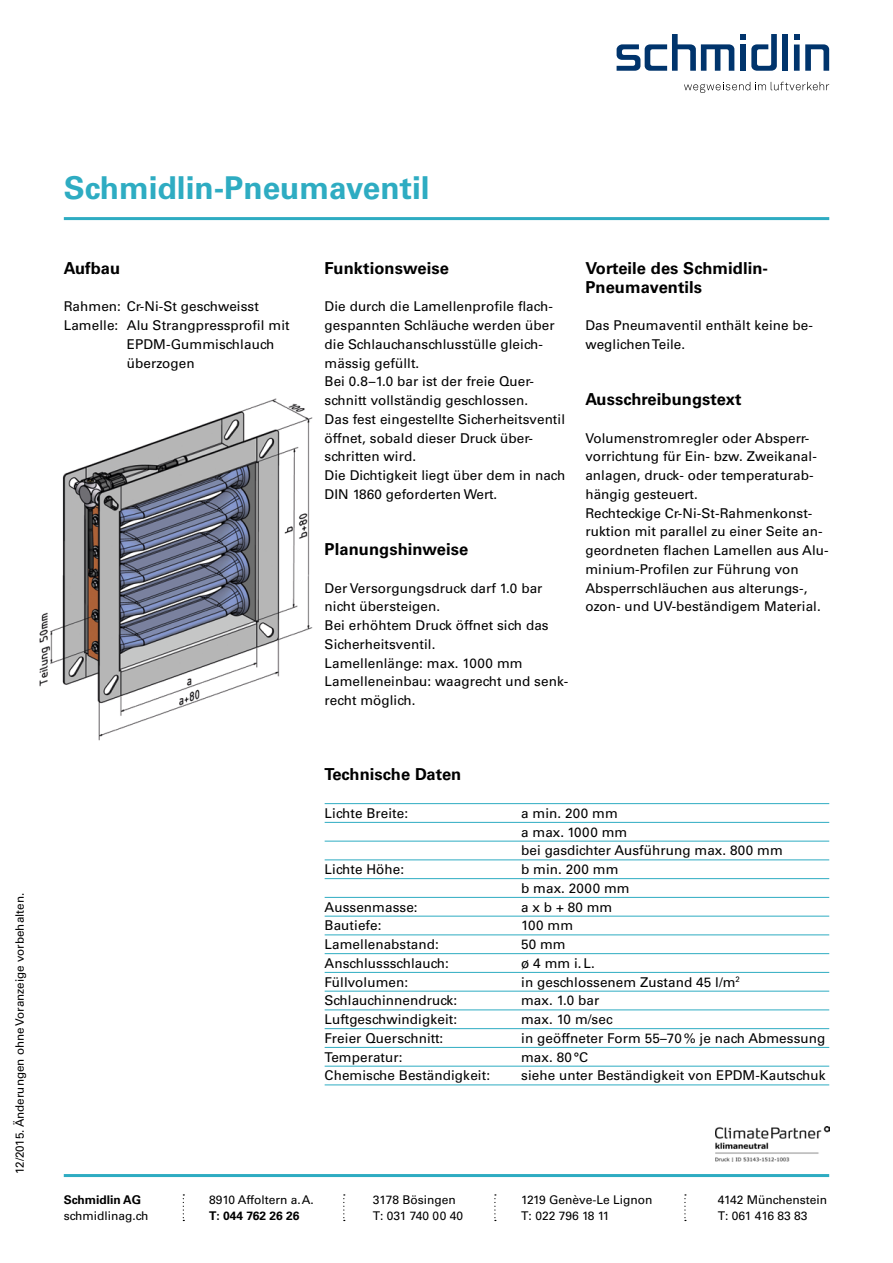
<style>
.page{position:relative;width:893px;height:1263px;background:#fff}
.page>*{position:absolute;margin:0;border:0;box-sizing:border-box;transform-origin:0 0}
.t1{font:700 31.5px "Univers LT Std";color:#2eacc2}
.t2{font:700 16.5px/18.8px "Univers LT Std";letter-spacing:.005em;color:#000}
.t3{font:13.5px/18.8px "Univers LT Std";letter-spacing:.005em;color:#000}
.t4{font:12px "Univers LT Std";color:#000}
.t5{font:700 12px "Univers LT Std";color:#000}
.t6{font:11.7px "Univers LT Std";color:#000}
</style>
<div class="page">
<hr style="left:64px;top:1174px;width:765px;height:3px;background:#2eacc2">
<svg style="left:183px;top:1194px;width:1px;height:27px"></svg>
<svg style="left:343px;top:1194px;width:2px;height:27px"></svg>
<svg style="left:494px;top:1194px;width:2px;height:27px"></svg>
<svg style="left:684px;top:1194px;width:2px;height:27px"></svg>
<hr style="left:325px;top:803px;width:504px;height:1px;background:#2eacc2">
<hr style="left:325px;top:822px;width:504px;height:1px;background:#2eacc2">
<hr style="left:325px;top:841px;width:504px;height:1px;background:#2eacc2">
<hr style="left:325px;top:859px;width:504px;height:1px;background:#2eacc2">
<hr style="left:325px;top:878px;width:504px;height:1px;background:#2eacc2">
<hr style="left:325px;top:897px;width:504px;height:1px;background:#2eacc2">
<hr style="left:325px;top:916px;width:504px;height:1px;background:#2eacc2">
<hr style="left:325px;top:934px;width:504px;height:1px;background:#2eacc2">
<hr style="left:325px;top:953px;width:504px;height:1px;background:#2eacc2">
<hr style="left:325px;top:972px;width:504px;height:1px;background:#2eacc2">
<hr style="left:325px;top:991px;width:504px;height:1px;background:#2eacc2">
<hr style="left:325px;top:1009px;width:504px;height:1px;background:#2eacc2">
<hr style="left:325px;top:1028px;width:504px;height:1px;background:#2eacc2">
<hr style="left:325px;top:1047px;width:504px;height:1px;background:#2eacc2">
<hr style="left:325px;top:1066px;width:504px;height:1px;background:#2eacc2">
<hr style="left:325px;top:1084px;width:504px;height:1px;background:#2eacc2">
<hr style="left:64px;top:217px;width:765px;height:3px;background:#2eacc2">
<img style="left:39px;top:398px;width:274px;height:343px">
<img style="left:716px;top:1126px;width:113px;height:36px">
<svg style="left:794px;top:34px;width:35px;height:37px"></svg>
<div style="left:782px;top:34px;width:6px;height:37px;background:#00346c"></div>
<svg style="left:740px;top:34px;width:37px;height:37px"></svg>
<svg style="left:617px;top:34px;width:117px;height:37px"></svg>
<svg style="left:684px;top:82px;width:145px;height:11px"></svg>
<p class="t6" style="left:13px;top:1174px;width:282px;rotate:-90deg">12/2015. Änderungen ohne Voranzeige vorbehalten.</p>
<p class="t1" style="left:64px;top:169px;width:367px">Schmidlin-Pneumaventil</p>
<p class="t2" style="left:64px;top:259px;width:58px">Aufbau</p>
<p class="t3" style="left:64px;top:297px;width:197px">Rahmen: Cr-Ni-St geschweisst</p>
<p class="t3" style="left:127px;top:316px;width:164px;text-indent:-63px">Lamelle: Alu Strangpressprofil mit<br>EPDM-Gummischlauch überzogen</p>
<p class="t2" style="left:325px;top:259px;width:126px">Funktionsweise</p>
<p class="t3" style="left:325px;top:297px;width:232px">Die durch die Lamellenprofile flach&shy;gespannten Schläuche werden über die Schlauchanschlusstülle gleich&shy;mässig gefüllt.</p>
<p class="t3" style="left:325px;top:372px;width:211px">Bei 0.8–1.0 bar ist der freie Quer&shy;schnitt vollständig geschlossen.</p>
<p class="t3" style="left:325px;top:410px;width:242px">Das fest eingestellte Sicherheitsventil öffnet, sobald dieser Druck über&shy;schritten wird.</p>
<p class="t3" style="left:325px;top:466px;width:242px">Die Dichtigkeit liegt über dem in nach<br>DIN 1860 geforderten Wert.</p>
<p class="t2" style="left:325px;top:540px;width:145px">Planungshinweise</p>
<p class="t3" style="left:325px;top:579px;width:219px">Der Versorgungsdruck darf 1.0 bar nicht übersteigen.</p>
<p class="t3" style="left:325px;top:616px;width:226px">Bei erhöhtem Druck öffnet sich das<br>Sicherheitsventil.</p>
<p class="t3" style="left:325px;top:654px;width:199px">Lamellenlänge: max. 1000 mm</p>
<p class="t3" style="left:325px;top:672px;width:245px">Lamelleneinbau: waagrecht und senk&shy;recht möglich.</p>
<p class="t2" style="left:585px;top:259px;width:184px">Vorteile des Schmidlin-<br>Pneumaventils</p>
<p class="t3" style="left:585px;top:316px;width:229px">Das Pneumaventil enthält keine be&shy;weglichen Teile.</p>
<p class="t2" style="left:585px;top:390px;width:158px">Ausschreibungstext</p>
<p class="t3" style="left:585px;top:429px;width:233px">Volumenstromregler oder Absperr&shy;vorrichtung für Ein- bzw. Zweikanal&shy;anlagen, druck- oder temperaturab&shy;hängig gesteuert.</p>
<p class="t3" style="left:585px;top:504px;width:245px">Rechteckige Cr-Ni-St-Rahmenkonst&shy;ruktion mit parallel zu einer Seite an&shy;geordneten flachen Lamellen aus Alu&shy;minium-Profilen zur Führung von Absperrschläuchen aus alterungs-, ozon- und UV-beständigem Material.</p>
<p class="t2" style="left:325px;top:765px;width:138px">Technische Daten</p>
<p class="t3" style="left:325px;top:804px;width:85px">Lichte Breite:</p>
<p class="t3" style="left:521px;top:804px;width:98px">a min. 200 mm</p>
<p class="t3" style="left:521px;top:822px;width:108px">a max. 1000 mm</p>
<p class="t3" style="left:521px;top:841px;width:263px">bei gasdichter Ausführung max. 800 mm</p>
<p class="t3" style="left:325px;top:860px;width:81px">Lichte Höhe:</p>
<p class="t3" style="left:521px;top:860px;width:99px">b min. 200 mm</p>
<p class="t3" style="left:521px;top:879px;width:110px">b max. 2000 mm</p>
<p class="t3" style="left:325px;top:897px;width:95px">Aussenmasse:</p>
<p class="t3" style="left:521px;top:897px;width:93px">a x b + 80 mm</p>
<p class="t3" style="left:325px;top:916px;width:58px">Bautiefe:</p>
<p class="t3" style="left:521px;top:916px;width:53px">100 mm</p>
<p class="t3" style="left:325px;top:935px;width:116px">Lamellenabstand:</p>
<p class="t3" style="left:521px;top:935px;width:46px">50 mm</p>
<p class="t3" style="left:325px;top:954px;width:126px">Anschlussschlauch:</p>
<p class="t3" style="left:521px;top:954px;width:75px">ø 4 mm i.L.</p>
<p class="t3" style="left:325px;top:972px;width:85px">Füllvolumen:</p>
<p class="t3" style="left:521px;top:972px;width:220px">in geschlossenem Zustand 45 l/m<sup>2</sup></p>
<p class="t3" style="left:325px;top:991px;width:134px">Schlauchinnendruck:</p>
<p class="t3" style="left:521px;top:991px;width:80px">max. 1.0 bar</p>
<p class="t3" style="left:325px;top:1010px;width:134px">Luftgeschwindigkeit:</p>
<p class="t3" style="left:521px;top:1010px;width:93px">max. 10 m/sec</p>
<p class="t3" style="left:325px;top:1029px;width:120px">Freier Querschnitt:</p>
<p class="t3" style="left:521px;top:1029px;width:306px">in geöffneter Form 55–70% je nach Abmessung</p>
<p class="t3" style="left:325px;top:1047px;width:79px">Temperatur:</p>
<p class="t3" style="left:521px;top:1047px;width:68px">max. 80°C</p>
<p class="t3" style="left:325px;top:1066px;width:167px">Chemische Beständigkeit:</p>
<p class="t3" style="left:521px;top:1066px;width:306px">siehe unter Beständigkeit von EPDM-Kautschuk</p>
<p class="t5" style="left:64px;top:1193px;width:79px">Schmidlin AG</p>
<p class="t4" style="left:209px;top:1192px;width:106px">8910 Affoltern a.A.</p>
<p class="t4" style="left:373px;top:1192px;width:84px">3178 Bösingen</p>
<p class="t4" style="left:521px;top:1192px;width:133px">1219 Genève-Le Lignon</p>
<p class="t4" style="left:718px;top:1192px;width:111px">4142 Münchenstein</p>
<p class="t4" style="left:64px;top:1209px;width:86px">schmidlinag.ch</p>
<p class="t5" style="left:209px;top:1209px;width:92px">T: 044 762 26 26</p>
<p class="t4" style="left:373px;top:1209px;width:92px">T: 031 740 00 40</p>
<p class="t4" style="left:521px;top:1209px;width:90px">T: 022 796 18 11</p>
<p class="t4" style="left:718px;top:1209px;width:91px">T: 061 416 83 83</p>
</div>
